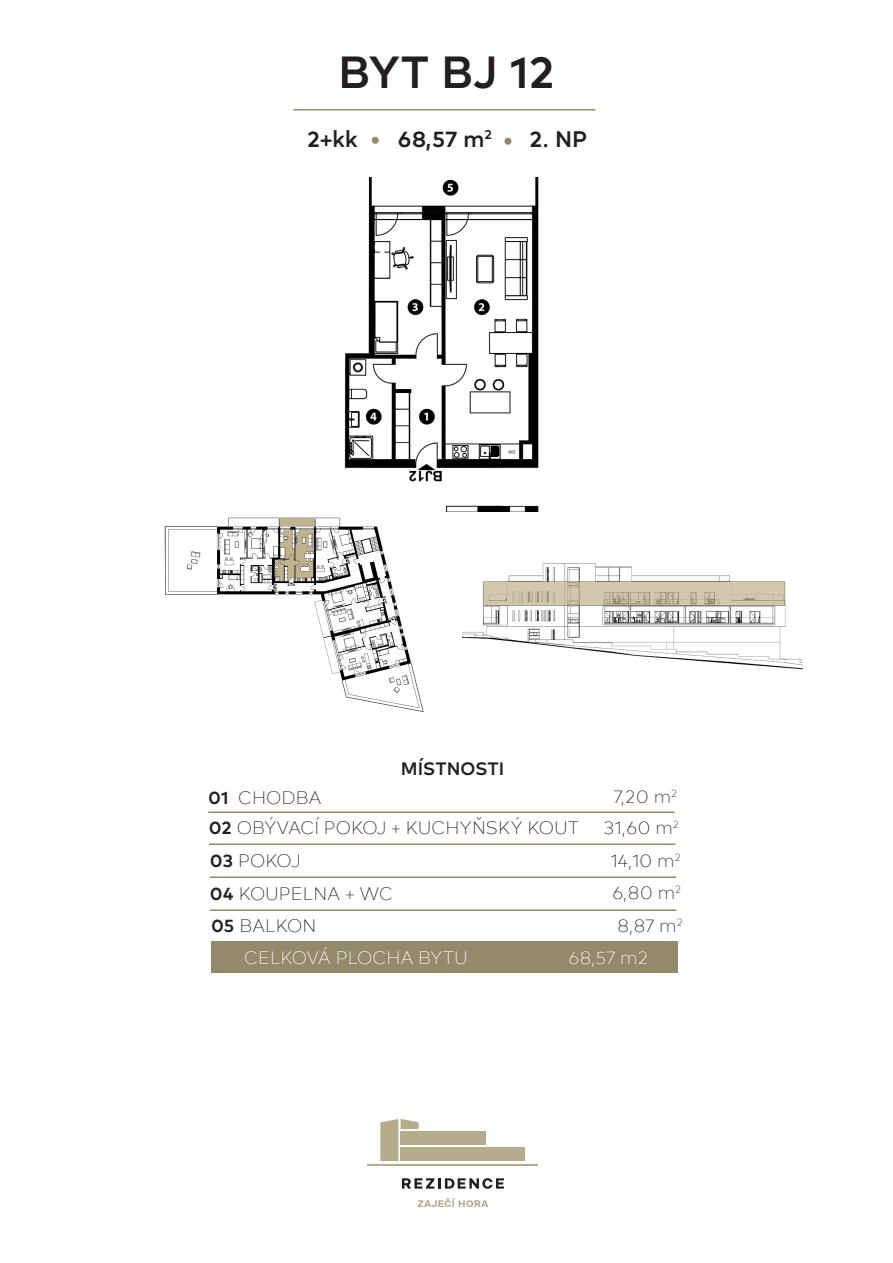
<style>
.page{position:relative;width:893px;height:1263px;background:#fff}
.page>*{position:absolute;margin:0;border:0;box-sizing:border-box;transform-origin:0 0}
.t1{font:500 45px "Typold";letter-spacing:-.005em;color:#231f20}
.t2{font:500 22.5px "Typold";color:#231f20}
.t3{font:100 18px "Typold";color:#231f20}
.t4{font:100 18px "Typold";color:#fff}
.t5{font:500 18px "Typold";color:#231f20}
.s1{font-weight:500}
</style>
<div class="page">
<hr style="left:293px;top:109px;width:302px;height:2px;background:#94896a">
<div style="left:372px;top:137px;width:7px;height:7px;background:#94896a;border-radius:50%"></div>
<div style="left:504px;top:138px;width:7px;height:7px;background:#94896a;border-radius:50%"></div>
<hr style="left:208px;top:811px;width:467px;height:2px;background:#94896a">
<hr style="left:209px;top:843px;width:466px;height:2px;background:#94896a">
<hr style="left:210px;top:876px;width:466px;height:2px;background:#94896a">
<hr style="left:210px;top:909px;width:466px;height:2px;background:#94896a">
<div style="left:211px;top:942px;width:466px;height:31px;background:#94896a"></div>
<svg style="left:402px;top:1178px;width:102px;height:11px"></svg>
<svg style="left:418px;top:1198px;width:70px;height:9px"></svg>
<div style="left:400px;top:1147px;width:125px;height:14px;background:#b6ac8c"></div>
<div style="left:400px;top:1131px;width:86px;height:14px;background:#b6ac8c"></div>
<svg style="left:380px;top:1119px;width:39px;height:42px"></svg>
<hr style="left:368px;top:1163px;width:170px;height:2px;background:#b6ac8c">
<img style="left:463px;top:511px;width:340px;height:159px">
<img style="left:344px;top:178px;width:195px;height:333px">
<img style="left:164px;top:503px;width:281px;height:209px">
<p class="t1" style="left:338px;top:36px;width:218px">BYT BJ 12</p>
<p class="t2" style="left:307px;top:121px;width:52px">2+kk</p>
<p class="t2" style="left:398px;top:121px;width:96px">68,57 m<sup>2</sup></p>
<p class="t2" style="left:529px;top:121px;width:60px">2. NP</p>
<p class="t5" style="left:401px;top:754px;width:105px">MÍSTNOSTI</p>
<p class="t3" style="left:208px;top:784px;width:115px"><span class="s1">01</span> CHODBA</p>
<p class="t3" style="left:613px;top:783px;width:65px">7,20 m<sup>2</sup></p>
<p class="t3" style="left:209px;top:814px;width:372px"><span class="s1">02</span> OBÝVACÍ POKOJ + KUCHYŇSKÝ KOUT</p>
<p class="t3" style="left:603px;top:814px;width:77px">31,60 m<sup>2</sup></p>
<p class="t3" style="left:210px;top:847px;width:92px"><span class="s1">03</span> POKOJ</p>
<p class="t3" style="left:611px;top:847px;width:71px">14,10 m<sup>2</sup></p>
<p class="t3" style="left:210px;top:880px;width:185px"><span class="s1">04</span> KOUPELNA + WC</p>
<p class="t3" style="left:612px;top:879px;width:71px">6,80 m<sup>2</sup></p>
<p class="t3" style="left:211px;top:912px;width:107px"><span class="s1">05</span> BALKON</p>
<p class="t3" style="left:617px;top:912px;width:67px">8,87 m<sup>2</sup></p>
<p class="t4" style="left:244px;top:944px;width:225px">CELKOVÁ PLOCHA BYTU</p>
<p class="t4" style="left:568px;top:944px;width:82px">68,57 m2</p>
</div>
